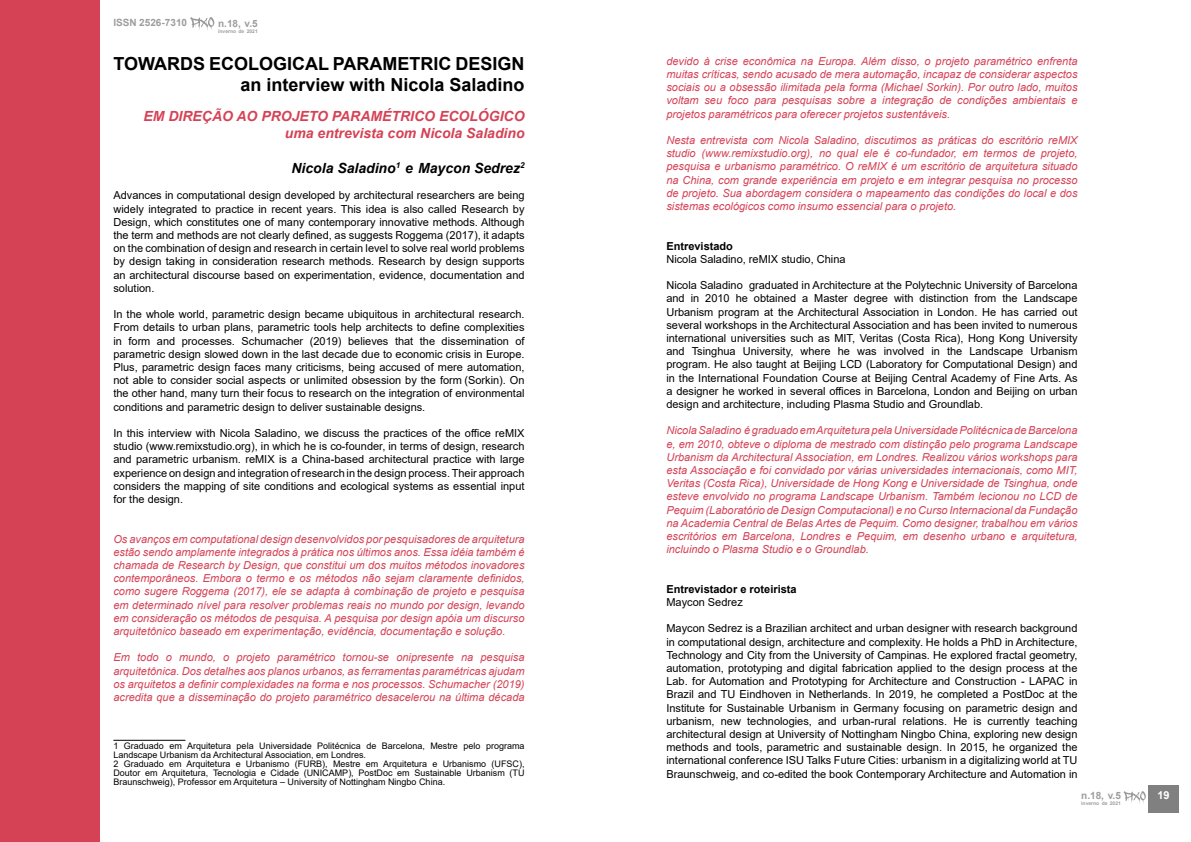
<style>
.page{position:relative;width:1191px;height:842px;background:#fff}
.page>*{position:absolute;margin:0;border:0;box-sizing:border-box;transform-origin:0 0}
.t1{font:700 18px/21.6px "Arial";color:#000;text-align:right}
.t2{font:italic 700 14px/16.8px "Arial";color:#d54256;text-align:right}
.t3{font:italic 700 14px "Arial";color:#000}
.t4{font:11px/13.2px "Arial";color:#000;text-align:justify}
.t5{font:italic 11px/13.2px "Arial";color:#d54256;text-align:justify}
.t6{font:700 11px "Arial";color:#000}
.t7{font:700 11px "Arial";color:#fff}
.t8{font:700 10px "Arial";color:#9d9d9c}
.t9{font:9px/9px "Arial";color:#000}
.t10{font:700 5px "Arial";color:#9d9d9c}
</style>
<div class="page">
<div style="left:1148px;top:785px;width:30px;height:28px;background:#808080"></div>
<svg style="left:1123px;top:791px;width:22px;height:13px"></svg>
<div style="left:0;top:0;width:99px;height:842px;background:#d54256"></div>
<svg style="left:190px;top:17px;width:24px;height:14px"></svg>
<hr style="left:113px;top:740px;width:72px;height:1px;background:#000">
<p class="t8" style="left:113px;top:16px;width:75px">ISSN 2526-7310</p>
<h1 class="t1" style="left:113px;top:53px;width:413px">TOWARDS ECOLOGICAL PARAMETRIC DESIGN an interview with Nicola Saladino</h1>
<p class="t2" style="left:144px;top:109px;width:382px">EM DIREÇÃO AO PROJETO PARAMÉTRICO ECOLÓGICO uma entrevista com Nicola Saladino</p>
<p class="t3" style="left:291px;top:159px;width:235px">Nicola Saladino<sup>1</sup> e Maycon Sedrez<sup>2</sup></p>
<p class="t4" style="left:113px;top:189px;width:413px">Advances in computational design developed by architectural researchers are being widely integrated to practice in recent years. This idea is also called Research by Design, which constitutes one of many contemporary innovative methods. Although the term and methods are not clearly defined, as suggests Roggema (2017), it adapts on the combination of design and research in certain level to solve real world problems by design taking in consideration research methods. Research by design supports an architectural discourse based on experimentation, evidence, documentation and solution.</p>
<p class="t4" style="left:113px;top:308px;width:413px">In the whole world, parametric design became ubiquitous in architectural research.<br>From details to urban plans, parametric tools help architects to define complexities in form and processes. Schumacher (2019) believes that the dissemination of parametric design slowed down in the last decade due to economic crisis in Europe.<br>Plus, parametric design faces many criticisms, being accused of mere automation, not able to consider social aspects or unlimited obsession by the form (Sorkin). On the other hand, many turn their focus to research on the integration of environmental conditions and parametric design to deliver sustainable designs.</p>
<p class="t4" style="left:113px;top:426px;width:413px">In this interview with Nicola Saladino, we discuss the practices of the office reMIX studio (www.remixstudio.org), in which he is co-founder, in terms of design, research and parametric urbanism. reMIX is a China-based architectural practice with large experience on design and integration of research in the design process. Their approach considers the mapping of site conditions and ecological systems as essential input for the design.</p>
<p class="t5" style="left:113px;top:532px;width:413px">Os avanços em computational design desenvolvidos por pesquisadores de arquitetura estão sendo amplamente integrados à prática nos últimos anos. Essa idéia também é chamada de Research by Design, que constitui um dos muitos métodos inovadores contemporâneos. Embora o termo e os métodos não sejam claramente definidos, como sugere Roggema (2017), ele se adapta à combinação de projeto e pesquisa em determinado nível para resolver problemas reais no mundo por design, levando em consideração os métodos de pesquisa. A pesquisa por design apóia um discurso arquitetônico baseado em experimentação, evidência, documentação e solução.</p>
<p class="t5" style="left:113px;top:651px;width:413px">Em todo o mundo, o projeto paramétrico tornou-se onipresente na pesquisa arquitetônica. Dos detalhes aos planos urbanos, as ferramentas paramétricas ajudam os arquitetos a definir complexidades na forma e nos processos. Schumacher (2019) acredita que a disseminação do projeto paramétrico desacelerou na última década</p>
<p class="t9" style="left:113px;top:741px;width:413px">1 Graduado em Arquitetura pela Universidade Politécnica de Barcelona, Mestre pelo programa Landscape Urbanism da Architectural Association, em Londres.<br>2 Graduado em Arquitetura e Urbanismo (FURB), Mestre em Arquitetura e Urbanismo (UFSC), Doutor em Arquitetura, Tecnologia e Cidade (UNICAMP), PostDoc em Sustainable Urbanism (TU Braunschweig), Professor em Arquitetura – University of Nottingham Ningbo China.</p>
<p class="t8" style="left:218px;top:17px;width:41px">n.18, v.5</p>
<p class="t10" style="left:218px;top:28px;width:41px">inverno de 2021</p>
<p class="t5" style="left:666px;top:54px;width:413px">devido à crise econômica na Europa. Além disso, o projeto paramétrico enfrenta muitas críticas, sendo acusado de mera automação, incapaz de considerar aspectos sociais ou a obsessão ilimitada pela forma (Michael Sorkin). Por outro lado, muitos voltam seu foco para pesquisas sobre a integração de condições ambientais e projetos paramétricos para oferecer projetos sustentáveis.</p>
<p class="t5" style="left:666px;top:134px;width:413px">Nesta entrevista com Nicola Saladino, discutimos as práticas do escritório reMIX studio (www.remixstudio.org), no qual ele é co-fundador, em termos de projeto, pesquisa e urbanismo paramétrico. O reMIX é um escritório de arquitetura situado na China, com grande experiência em projeto e em integrar pesquisa no processo de projeto. Sua abordagem considera o mapeamento das condições do local e dos sistemas ecológicos como insumo essencial para o projeto.</p>
<p class="t6" style="left:666px;top:238px;width:68px">Entrevistado</p>
<p class="t4" style="left:666px;top:252px;width:181px">Nicola Saladino, reMIX studio, China</p>
<p class="t4" style="left:666px;top:279px;width:413px">Nicola Saladino graduated in Architecture at the Polytechnic University of Barcelona and in 2010 he obtained a Master degree with distinction from the Landscape Urbanism program at the Architectural Association in London. He has carried out several workshops in the Architectural Association and has been invited to numerous international universities such as MIT, Veritas (Costa Rica), Hong Kong University and Tsinghua University, where he was involved in the Landscape Urbanism program. He also taught at Beijing LCD (Laboratory for Computational Design) and in the International Foundation Course at Beijing Central Academy of Fine Arts. As a designer he worked in several offices in Barcelona, London and Beijing on urban design and architecture, including Plasma Studio and Groundlab.</p>
<p class="t5" style="left:666px;top:424px;width:413px">Nicola Saladino é graduado em Arquitetura pela Universidade Politécnica de Barcelona e, em 2010, obteve o diploma de mestrado com distinção pelo programa Landscape Urbanism da Architectural Association, em Londres. Realizou vários workshops para esta Associação e foi convidado por várias universidades internacionais, como MIT, Veritas (Costa Rica), Universidade de Hong Kong e Universidade de Tsinghua, onde esteve envolvido no programa Landscape Urbanism. Também lecionou no LCD de Pequim (Laboratório de Design Computacional) e no Curso Internacional da Fundação na Academia Central de Belas Artes de Pequim. Como designer, trabalhou em vários escritórios em Barcelona, Londres e Pequim, em desenho urbano e arquitetura, incluindo o Plasma Studio e o Groundlab.</p>
<p class="t6" style="left:666px;top:581px;width:132px">Entrevistador e roteirista</p>
<p class="t4" style="left:666px;top:595px;width:78px">Maycon Sedrez</p>
<p class="t4" style="left:666px;top:622px;width:413px">Maycon Sedrez is a Brazilian architect and urban designer with research background in computational design, architecture and complexity. He holds a PhD in Architecture, Technology and City from the University of Campinas. He explored fractal geometry, automation, prototyping and digital fabrication applied to the design process at the Lab. for Automation and Prototyping for Architecture and Construction - LAPAC in Brazil and TU Eindhoven in Netherlands. In 2019, he completed a PostDoc at the Institute for Sustainable Urbanism in Germany focusing on parametric design and urbanism, new technologies, and urban-rural relations. He is currently teaching architectural design at University of Nottingham Ningbo China, exploring new design methods and tools, parametric and sustainable design. In 2015, he organized the international conference ISU Talks Future Cities: urbanism in a digitalizing world at TU Braunschweig, and co-edited the book Contemporary Architecture and Automation in</p>
<p class="t8" style="left:1081px;top:789px;width:41px">n.18, v.5</p>
<p class="t7" style="left:1157px;top:788px;width:14px">19</p>
<p class="t10" style="left:1081px;top:800px;width:41px">inverno de 2021</p>
</div>
